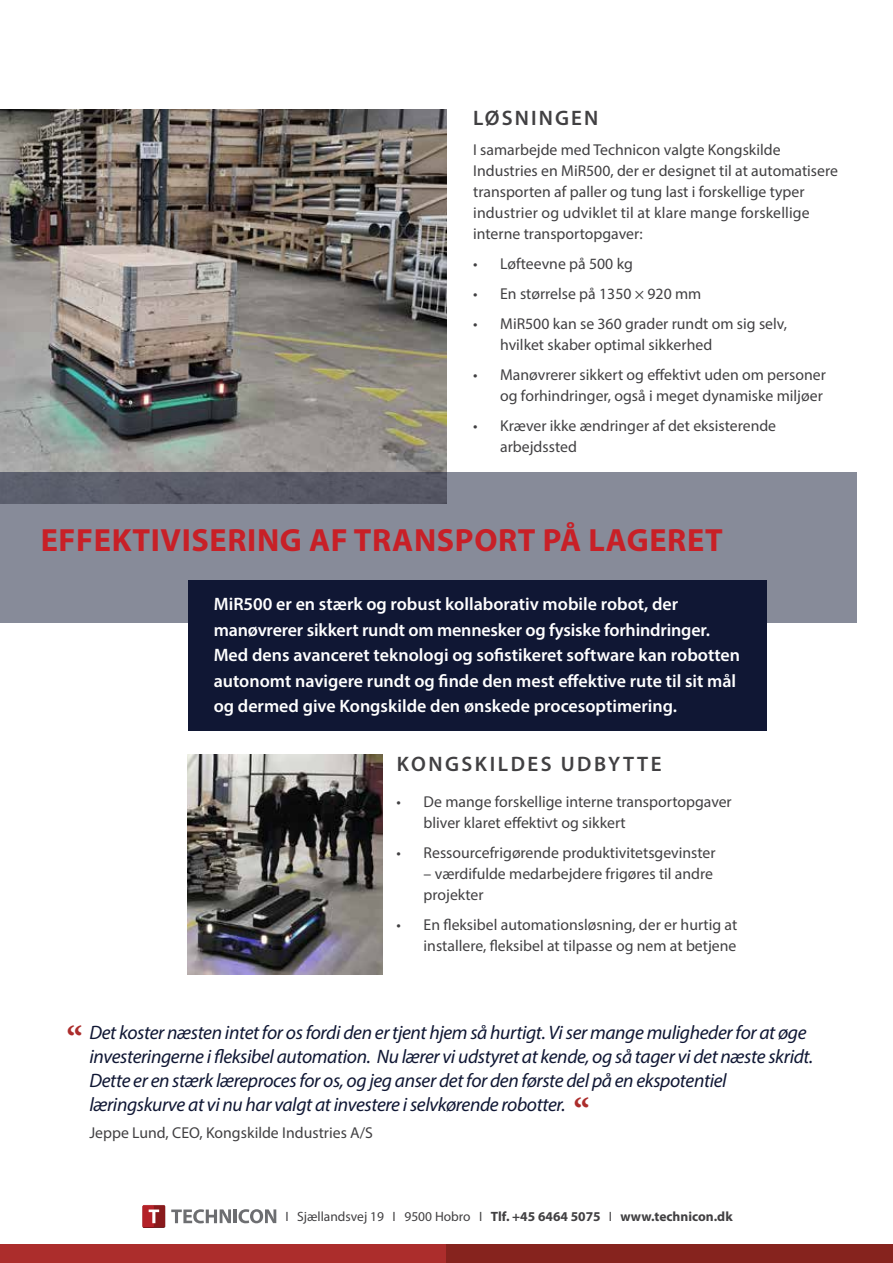
<style>
.page{position:relative;width:893px;height:1263px;background:#fff}
.page>*{position:absolute;margin:0;border:0;box-sizing:border-box;transform-origin:0 0}
.t1{font:700 36px "Minion Pro";color:#ac2d2c}
.t2{font:700 32.25px "Myriad Pro";letter-spacing:.02em;color:#c82027}
.t3{font:600 21px "Myriad Pro";letter-spacing:.12em;color:#414042}
.t4{font:600 21px "Myriad Pro";letter-spacing:.1em;color:#414042}
.t5{font:italic 19.5px/24px "Myriad Pro";letter-spacing:-.02em;color:#101734}
.t6{font:600 18px/25.5px "Myriad Pro";color:#fff}
.t7{font:15.75px/21px "Myriad Pro";color:#414042}
.t8{font:700 13.5px "Myriad Pro";color:#414042}
.s1{font-weight:400}
</style>
<div class="page">
<div style="left:0;top:1244px;width:447px;height:19px;background:#ac2d2c"></div>
<div style="left:446px;top:1244px;width:447px;height:19px;background:#86231e"></div>
<svg style="left:171px;top:1209px;width:60px;height:14px"></svg>
<hr style="left:234px;top:1209px;width:3px;height:14px;background:#6d6e71">
<svg style="left:239px;top:1209px;width:37px;height:14px"></svg>
<div style="left:142px;top:1205px;width:23px;height:23px;background:#891a1c"></div>
<svg style="left:142px;top:1205px;width:17px;height:23px"></svg>
<img style="left:0;top:109px;width:447px;height:363px">
<img style="left:188px;top:755px;width:195px;height:219px">
<svg style="left:0;top:472px;width:857px;height:150px;background:#808492"></svg>
<div style="left:188px;top:580px;width:578px;height:150px;background:#101734"></div>
<h3 class="t4" style="left:473px;top:105px;width:127px">LØSNINGEN</h3>
<p class="t7" style="left:473px;top:139px;width:366px">I samarbejde med Technicon valgte Kongskilde Industries en MiR500, der er designet til at automatisere transporten af paller og tung last i forskellige typer industrier og udviklet til at klare mange forskellige interne transportopgaver:</p>
<p class="t7" style="left:473px;top:253px;width:161px">• Løfteevne på 500 kg</p>
<p class="t7" style="left:473px;top:283px;width:230px">• En størrelse på 1350 × 920 mm</p>
<p class="t7" style="left:500px;top:313px;width:288px;text-indent:-27px">• MiR500 kan se 360 grader rundt om sig selv, hvilket skaber optimal sikkerhed</p>
<p class="t7" style="left:473px;top:364px;width:354px;text-align:right">• Manøvrerer sikkert og effektivt uden om personer og forhindringer, også i meget dynamiske miljøer</p>
<p class="t7" style="left:500px;top:415px;width:278px;text-indent:-27px">• Kræver ikke ændringer af det eksisterende arbejdssted</p>
<h2 class="t2" style="left:41px;top:520px;width:684px">EFFEKTIVISERING AF TRANSPORT PÅ LAGERET</h2>
<p class="t6" style="left:214px;top:591px;width:528px">MiR500 er en stærk og robust kollaborativ mobile robot, der manøvrerer sikkert rundt om mennesker og fysiske forhindringer.<br>Med dens avanceret teknologi og sofistikeret software kan robotten autonomt navigere rundt og finde den mest effektive rute til sit mål og dermed give Kongskilde den ønskede procesoptimering.</p>
<h3 class="t3" style="left:397px;top:751px;width:266px">KONGSKILDES UDBYTTE</h3>
<p class="t7" style="left:424px;top:791px;width:310px;text-indent:-27px">• De mange forskellige interne transportopgaver bliver klaret effektivt og sikkert</p>
<p class="t7" style="left:397px;top:842px;width:321px">• Ressourcefrigørende produktivitetsgevinster</p>
<p class="t7" style="left:424px;top:863px;width:291px">– værdifulde medarbejdere frigøres til andre projekter</p>
<p class="t7" style="left:397px;top:914px;width:342px;text-align:right">• En fleksibel automationsløsning, der er hurtig at installere, fleksibel at tilpasse og nem at betjene</p>
<p class="t5" style="left:89px;top:1020px;width:725px">Det koster næsten intet for os fordi den er tjent hjem så hurtigt. Vi ser mange muligheder for at øge investeringerne i fleksibel automation. Nu lærer vi udstyret at kende, og så tager vi det næste skridt.<br>Dette er en stærk læreproces for os, og jeg anser det for den første del på en ekspotentiel læringskurve at vi nu har valgt at investere i selvkørende robotter.</p>
<p class="t7" style="left:89px;top:1122px;width:285px">Jeppe Lund, CEO, Kongskilde Industries A/S</p>
<h1 class="t1" style="left:67px;top:1014px;width:18px">“</h1>
<h1 class="t1" style="left:574px;top:1086px;width:18px">“</h1>
<p class="t8" style="left:285px;top:1207px;width:449px"><span class="s1">I Sjællandsvej 19 I 9500 Hobro I</span> Tlf. +45 6464 5075 <span class="s1">I</span> www.technicon.dk</p>
</div>
